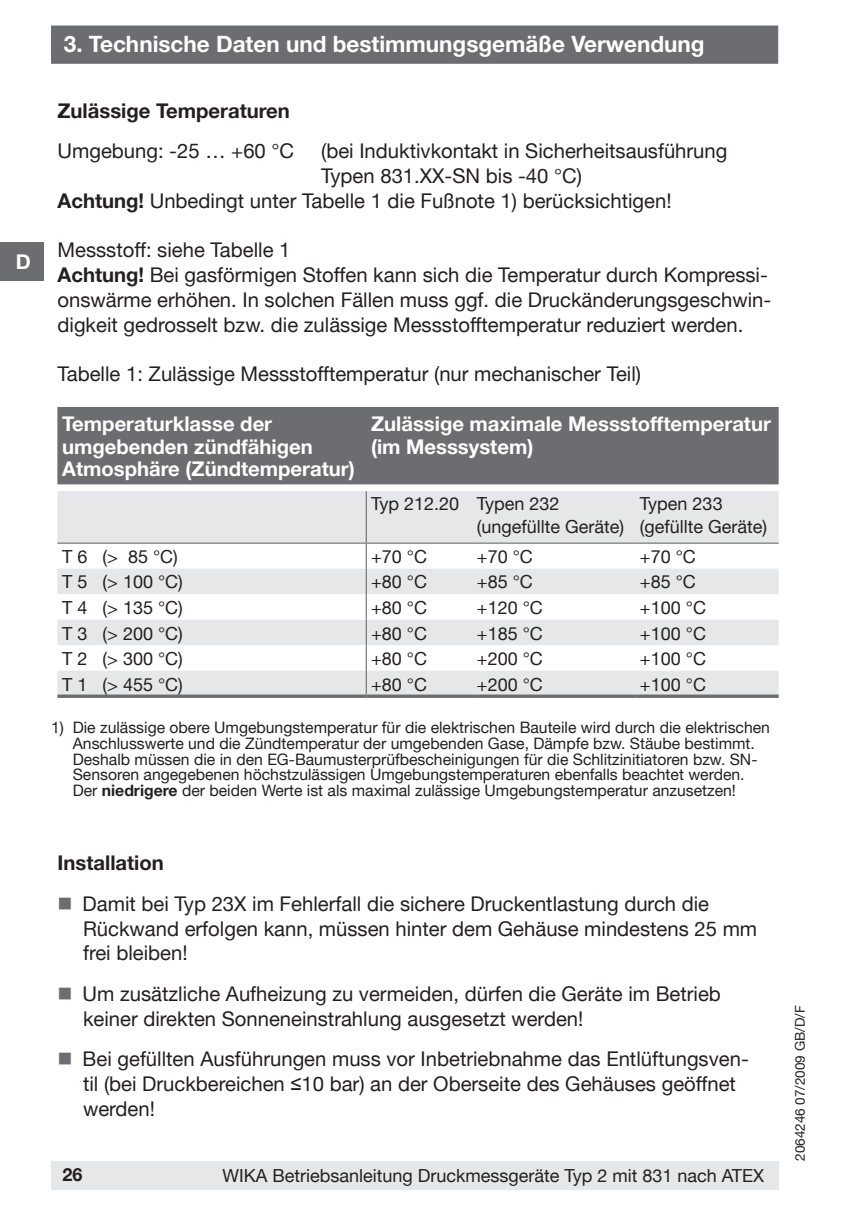
<style>
.page{position:relative;width:842px;height:1212px;background:#fff}
.page>*{position:absolute;margin:0;border:0;box-sizing:border-box;transform-origin:0 0}
.t1{font:700 22.5px "Helvetica Neue";color:#fff}
.t2{font:20.25px/24.8px "Helvetica Neue";color:#231f20}
.t3{font:700 20.25px/22.5px "Helvetica Neue";color:#fff}
.t4{font:700 20.25px "Helvetica Neue";color:#231f20}
.t5{font:20.25px "Wingdings";color:#6c6d70}
.t6{font:18px/22.5px "Helvetica Neue";color:#231f20}
.t7{font:700 18px "Helvetica Neue";color:#231f20}
.t8{font:15.75px/15.8px "Helvetica Neue";color:#231f20}
.t9{font:13.5px "Helvetica Neue";color:#231f20}
.s1{font-weight:700}
.s2{font-family:"Arial"}
</style>
<div class="page">
<div style="left:51px;top:1161px;width:727px;height:29px;background:#e6e7e9"></div>
<div style="left:57px;top:407px;width:722px;height:77px;background:#6c6d70"></div>
<svg style="left:57px;top:491px;width:722px;height:203px;fill:#e6e7e9"></svg>
<hr style="left:366px;top:491px;width:1px;height:51px;background:#6c6d70">
<hr style="left:57px;top:542px;width:309px;height:2px;background:#6c6d70">
<hr style="left:366px;top:542px;width:106px;height:2px;background:#6c6d70">
<hr style="left:472px;top:542px;width:163px;height:2px;background:#6c6d70">
<hr style="left:635px;top:542px;width:144px;height:2px;background:#6c6d70">
<svg style="left:57px;top:694px;width:309px;height:4px"></svg>
<svg style="left:366px;top:544px;width:1px;height:150px"></svg>
<svg style="left:366px;top:694px;width:106px;height:4px"></svg>
<svg style="left:472px;top:694px;width:163px;height:4px"></svg>
<svg style="left:635px;top:694px;width:144px;height:4px"></svg>
<div style="left:0;top:242px;width:44px;height:39px;background:#6c6d70"></div>
<div style="left:52px;top:27px;width:725px;height:36px;background:#6c6d70"></div>
<div style="left:51px;top:26px;width:727px;height:38px;border:2px solid #6c6d70"></div>
<p class="t3" style="left:16px;top:251px;width:17px">D</p>
<p class="t1" style="left:64px;top:30px;width:642px">3. Technische Daten und bestimmungsgemäße Verwendung</p>
<p class="t4" style="left:57px;top:98px;width:234px">Zulässige Temperaturen</p>
<p class="t2" style="left:57px;top:139px;width:238px">Umgebung: -25 … +60 °C</p>
<p class="t2" style="left:321px;top:139px;width:408px">(bei Induktivkontakt in Sicherheitsausführung</p>
<p class="t2" style="left:321px;top:163px;width:262px">Typen 831.XX-SN bis -40 °C)</p>
<p class="t2" style="left:57px;top:188px;width:616px"><span class="s1">Achtung!</span> Unbedingt unter Tabelle 1 die Fußnote 1) berücksichtigen!</p>
<p class="t2" style="left:57px;top:238px;width:715px">Messstoff: siehe Tabelle 1<br><span class="s1">Achtung!</span> Bei gasförmigen Stoffen kann sich die Temperatur durch Kompressi&shy;onswärme erhöhen. In solchen Fällen muss ggf. die Druckänderungsgeschwin&shy;digkeit gedrosselt bzw. die zulässige Messstofftemperatur reduziert werden.</p>
<p class="t2" style="left:57px;top:361px;width:585px">Tabelle 1: Zulässige Messstofftemperatur (nur mechanischer Teil)</p>
<p class="t3" style="left:62px;top:412px;width:294px">Temperaturklasse der umgebenden zündfähigen<br>Atmosphäre (Zündtemperatur)</p>
<p class="t3" style="left:371px;top:412px;width:401px">Zulässige maximale Messstofftemperatur (im Messsystem)</p>
<p class="t6" style="left:477px;top:492px;width:149px;text-indent:-106px">Typ 212.20 Typen 232 (ungefüllte Geräte)</p>
<p class="t6" style="left:640px;top:492px;width:129px">Typen 233 (gefüllte Geräte)</p>
<p class="t6" style="left:62px;top:545px;width:117px">T 6 (&gt; 85 °C)</p>
<p class="t6" style="left:371px;top:545px;width:58px">+70 °C</p>
<p class="t6" style="left:477px;top:545px;width:58px">+70 °C</p>
<p class="t6" style="left:640px;top:545px;width:58px">+70 °C</p>
<p class="t6" style="left:62px;top:571px;width:122px">T 5 (&gt; 100 °C)</p>
<p class="t6" style="left:371px;top:571px;width:58px">+80 °C</p>
<p class="t6" style="left:477px;top:571px;width:58px">+85 °C</p>
<p class="t6" style="left:640px;top:571px;width:58px">+85 °C</p>
<p class="t6" style="left:62px;top:596px;width:122px">T 4 (&gt; 135 °C)</p>
<p class="t6" style="left:371px;top:596px;width:58px">+80 °C</p>
<p class="t6" style="left:477px;top:596px;width:68px">+120 °C</p>
<p class="t6" style="left:640px;top:596px;width:68px">+100 °C</p>
<p class="t6" style="left:62px;top:622px;width:122px">T 3 (&gt; 200 °C)</p>
<p class="t6" style="left:371px;top:622px;width:58px">+80 °C</p>
<p class="t6" style="left:477px;top:622px;width:68px">+185 °C</p>
<p class="t6" style="left:640px;top:622px;width:68px">+100 °C</p>
<p class="t6" style="left:62px;top:647px;width:122px">T 2 (&gt; 300 °C)</p>
<p class="t6" style="left:371px;top:647px;width:58px">+80 °C</p>
<p class="t6" style="left:477px;top:647px;width:68px">+200 °C</p>
<p class="t6" style="left:640px;top:647px;width:68px">+100 °C</p>
<p class="t6" style="left:62px;top:673px;width:122px">T 1 (&gt; 455 °C)</p>
<p class="t6" style="left:371px;top:673px;width:58px">+80 °C</p>
<p class="t6" style="left:477px;top:673px;width:68px">+200 °C</p>
<p class="t6" style="left:640px;top:673px;width:68px">+100 °C</p>
<p class="t8" style="left:73px;top:719px;width:699px;text-indent:-22px">1) Die zulässige obere Umgebungstemperatur für die elektrischen Bauteile wird durch die elektrischen Anschlusswerte und die Zündtemperatur der umgebenden Gase, Dämpfe bzw. Stäube bestimmt.<br>Deshalb müssen die in den EG-Baumusterprüfbescheinigungen für die Schlitzinitiatoren bzw. SN-Sensoren angegebenen höchstzulässigen Umgebungstemperaturen ebenfalls beachtet werden.<br>Der <span class="s1">niedrigere</span> der beiden Werte ist als maximal zulässige Umgebungstemperatur anzusetzen!</p>
<p class="t4" style="left:57px;top:851px;width:108px">Installation</p>
<p class="t2" style="left:83px;top:891px;width:676px">Damit bei Typ 23X im Fehlerfall die sichere Druckentlastung durch die<br>Rückwand erfolgen kann, müssen hinter dem Gehäuse mindestens 25 mm frei bleiben!</p>
<p class="t2" style="left:83px;top:981px;width:640px">Um zusätzliche Aufheizung zu vermeiden, dürfen die Geräte im Betrieb keiner direkten Sonneneinstrahlung ausgesetzt werden!</p>
<p class="t2" style="left:83px;top:1046px;width:668px">Bei gefüllten Ausführungen muss vor Inbetriebnahme das Entlüftungsven&shy;til (bei Druckbereichen <span class="s2">≤</span>10 bar) an der Oberseite des Gehäuses geöffnet werden!</p>
<p class="t5" style="left:57px;top:893px;width:17px">■</p>
<p class="t5" style="left:57px;top:983px;width:17px">■</p>
<p class="t5" style="left:57px;top:1048px;width:17px">■</p>
<p class="t7" style="left:63px;top:1164px;width:22px">26</p>
<p class="t6" style="left:222px;top:1163px;width:543px">WIKA Betriebsanleitung Druckmessgeräte Typ 2 mit 831 nach ATEX</p>
<p class="t9" style="left:792px;top:1161px;width:157px;rotate:-90deg">2064246 07/2009 GB/D/F</p>
</div>
